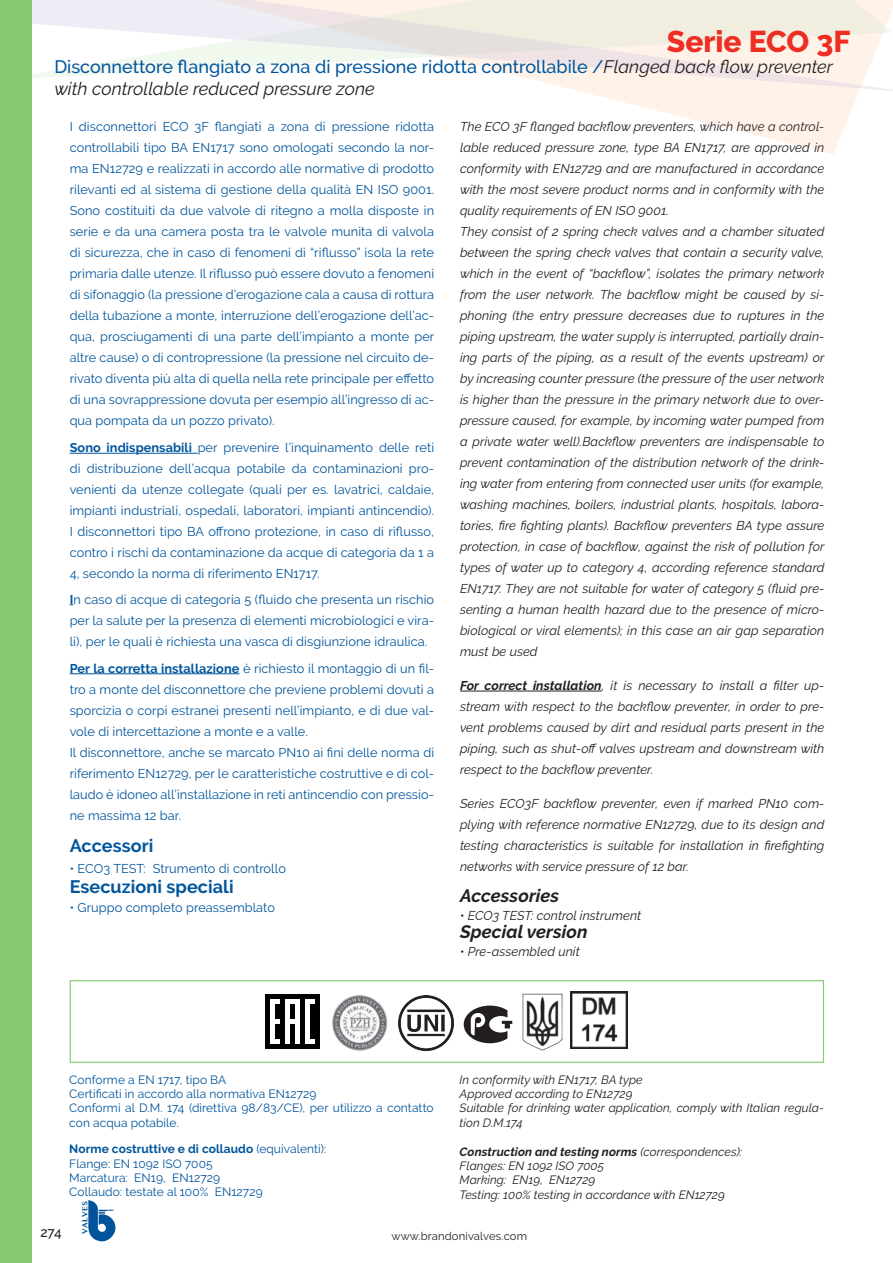
<style>
.page{position:relative;width:893px;height:1263px;background:#fff}
.page>*{position:absolute;margin:0;border:0;box-sizing:border-box;transform-origin:0 0}
.t1{font:800 30px "Raleway";color:#ee2e22}
.t2{font:500 18px/21.6px "Raleway";color:#01559d}
.t3{font:700 18px "Raleway";letter-spacing:.005em;color:#01559d}
.t4{font:italic 700 18px "Raleway";letter-spacing:.005em;color:#231f20}
.t5{font:500 13.5px "Raleway";color:#231f20}
.t6{font:italic 12.75px/21px "Raleway";letter-spacing:.005em;color:#231f20;text-align:justify}
.t7{font:12.75px/21px "Raleway";letter-spacing:.005em;color:#01559d;text-align:justify}
.t8{font:italic 12px/14.4px "Raleway";letter-spacing:.005em;color:#231f20}
.t9{font:12px/14.4px "Raleway";letter-spacing:.005em;color:#01559d}
.t10{font:italic 700 12px "Raleway";letter-spacing:.005em;color:#231f20}
.t11{font:700 12px "Raleway";letter-spacing:.005em;color:#01559d}
.t12{font:11.25px "Raleway";letter-spacing:.01em;color:#231f20}
.t13{font:700 7.8px "Lao MN";color:#01549b}
.s1{font-weight:400;font-style:italic;color:#231f20}
.s2{font-weight:700}
.s3{font-style:normal}
.s4{font-weight:400}
</style>
<div class="page">
<svg style="left:584px;top:92px;width:275px;height:62px;fill:#fef3eb"></svg>
<svg style="left:32px;top:0;width:861px;height:92px"></svg>
<svg style="left:165px;top:0;width:697px;height:88px"></svg>
<svg style="left:239px;top:0;width:647px;height:56px;background:#f1ece3"></svg>
<img style="left:571px;top:992px;width:57px;height:56px">
<svg style="left:88px;top:1200px;width:27px;height:41px"></svg>
<div style="left:0;top:0;width:32px;height:1263px;background:#85c86f"></div>
<hr style="left:70px;top:453px;width:128px;height:1px;background:#01559d">
<hr style="left:70px;top:673px;width:169px;height:1px;background:#01559d">
<hr style="left:460px;top:691px;width:142px;height:1px;background:#231f20">
<div style="left:70px;top:980px;width:754px;height:83px;border:1px solid #85c86f"></div>
<img style="left:265px;top:994px;width:55px;height:55px">
<svg style="left:464px;top:1005px;width:48px;height:38px"></svg>
<img style="left:332px;top:995px;width:56px;height:55px">
<img style="left:398px;top:995px;width:56px;height:55px">
<img style="left:523px;top:994px;width:40px;height:56px">
<p class="t1" style="left:667px;top:24px;width:185px">Serie ECO 3F</p>
<p class="t2" style="left:54px;top:56px;width:780px">Disconnettore flangiato a zona di pressione ridotta controllabile /<span class="s1">Flanged back flow preventer with controllable reduced pressure zone</span></p>
<p class="t7" style="left:70px;top:116px;width:366px">I disconnettori ECO 3F flangiati a zona di pressione ridotta controllabili tipo BA EN1717 sono omologati secondo la nor&shy;ma EN12729 e realizzati in accordo alle normative di prodotto rilevanti ed al sistema di gestione della qualità EN ISO 9001.<br>Sono costituiti da due valvole di ritegno a molla disposte in serie e da una camera posta tra le valvole munita di valvola di sicurezza, che in caso di fenomeni di “riflusso” isola la rete primaria dalle utenze. Il riflusso può essere dovuto a fenomeni di sifonaggio (la pressione d’erogazione cala a causa di rottura della tubazione a monte, interruzione dell’erogazione dell’ac&shy;qua, prosciugamenti di una parte dell’impianto a monte per altre cause) o di contropressione (la pressione nel circuito de&shy;rivato diventa più alta di quella nella rete principale per effetto di una sovrappressione dovuta per esempio all’ingresso di ac&shy;qua pompata da un pozzo privato).</p>
<p class="t7" style="left:70px;top:437px;width:366px"><span class="s2">Sono indispensabili</span> per prevenire l’inquinamento delle reti di distribuzione dell’acqua potabile da contaminazioni pro&shy;venienti da utenze collegate (quali per es. lavatrici, caldaie, impianti industriali, ospedali, laboratori, impianti antincendio).<br>I disconnettori tipo BA offrono protezione, in caso di riflusso, contro i rischi da contaminazione da acque di categoria da 1 a 4, secondo la norma di riferimento EN1717.</p>
<p class="t7" style="left:70px;top:589px;width:366px"><span class="s2">I</span>n caso di acque di categoria 5 (fluido che presenta un rischio per la salute per la presenza di elementi microbiologici e vira&shy;li), per le quali è richiesta una vasca di disgiunzione idraulica.</p>
<p class="t7" style="left:70px;top:658px;width:366px"><span class="s2">Per la corretta installazione</span> è richiesto il montaggio di un fil&shy;tro a monte del disconnettore che previene problemi dovuti a sporcizia o corpi estranei presenti nell’impianto, e di due val&shy;vole di intercettazione a monte e a valle.</p>
<p class="t7" style="left:70px;top:742px;width:366px">Il disconnettore, anche se marcato PN10 ai fini delle norma di riferimento EN12729, per le caratteristiche costruttive e di col&shy;laudo è idoneo all’installazione in reti antincendio con pressio&shy;ne massima 12 bar.</p>
<p class="t3" style="left:70px;top:836px;width:85px">Accessori</p>
<p class="t7" style="left:70px;top:858px;width:218px">• ECO3 TEST: Strumento di controllo</p>
<p class="t3" style="left:70px;top:876px;width:165px">Esecuzioni speciali</p>
<p class="t7" style="left:70px;top:897px;width:207px">• Gruppo completo preassemblato</p>
<p class="t6" style="left:460px;top:116px;width:366px">The ECO 3F flanged backflow preventers, which have a control&shy;lable reduced pressure zone, type BA EN1717, are approved in conformity with EN12729 and are manufactured in accordance with the most severe product norms and in conformity with the quality requirements of EN ISO 9001.</p>
<p class="t6" style="left:460px;top:221px;width:366px">They consist of 2 spring check valves and a chamber situated between the spring check valves that contain a security valve, which in the event of “backflow”, isolates the primary network from the user network. The backflow might be caused by si&shy;phoning (the entry pressure decreases due to ruptures in the piping upstream, the water supply is interrupted, partially drain&shy;ing parts of the piping, as a result of the events upstream) or by increasing counter pressure (the pressure of the user network is higher than the pressure in the primary network due to over&shy;pressure caused, for example, by incoming water pumped from a private water well).Backflow preventers are indispensable to prevent contamination of the distribution network of the drink&shy;ing water from entering from connected user units (for example, washing machines, boilers, industrial plants, hospitals, labora&shy;tories, fire fighting plants). Backflow preventers BA type assure protection, in case of backflow, against the risk of pollution for types of water up to category 4, according reference standard EN1717. They are not suitable for water of category 5 (fluid pre&shy;senting a human health hazard due to the presence of micro&shy;biological or viral elements); in this case an air gap separation must be used</p>
<p class="t6" style="left:460px;top:675px;width:366px"><span class="s2">For correct installation</span>, it is necessary to install a filter up&shy;stream with respect to the backflow preventer, in order to pre&shy;vent problems caused by dirt and residual parts present in the piping, such as shut-off valves upstream and downstream with respect to the backflow preventer.</p>
<p class="t6" style="left:460px;top:793px;width:366px">Series ECO3F backflow preventer, even if marked PN10 com&shy;plying with reference normative EN12729, due to its design and testing characteristics is suitable for installation in firefighting networks with service pressure of 12 bar.</p>
<p class="t4" style="left:460px;top:885px;width:101px">Accessories</p>
<p class="t6" style="left:460px;top:904px;width:183px"><span class="s3">•</span>● ECO3 TEST: control instrument</p>
<p class="t4" style="left:460px;top:921px;width:129px">Special version</p>
<p class="t6" style="left:460px;top:940px;width:121px"><span class="s3">•</span>● Pre-assembled unit</p>
<p class="t5" style="left:40px;top:1225px;width:23px">274</p>
<p class="t9" style="left:69px;top:1072px;width:158px">Conforme a EN 1717, tipo BA</p>
<p class="t9" style="left:69px;top:1086px;width:249px">Certificati in accordo alla normativa EN12729</p>
<p class="t9" style="left:69px;top:1101px;width:366px">Conformi al D.M. 174 (direttiva 98/83/CE), per utilizzo a contatto con acqua potabile.</p>
<p class="t11" style="left:69px;top:1142px;width:259px">Norme costruttive e di collaudo <span class="s4">(equivalenti):</span></p>
<p class="t9" style="left:69px;top:1156px;width:145px">Flange: EN 1092 ISO 7005</p>
<p class="t9" style="left:69px;top:1170px;width:152px">Marcatura: EN19, EN12729</p>
<p class="t9" style="left:69px;top:1185px;width:195px">Collaudo: testate al 100% EN12729</p>
<p class="t8" style="left:460px;top:1072px;width:185px">In conformity with EN1717, BA type</p>
<p class="t8" style="left:460px;top:1086px;width:174px">Approved according to EN12729</p>
<p class="t8" style="left:460px;top:1101px;width:366px">Suitable for drinking water application, comply with Italian regula&shy;tion D.M.174</p>
<p class="t10" style="left:460px;top:1144px;width:284px">Construction and testing norms <span class="s4">(correspondences):</span></p>
<p class="t8" style="left:460px;top:1158px;width:146px">Flanges: EN 1092 ISO 7005</p>
<p class="t8" style="left:460px;top:1173px;width:137px">Marking: EN19, EN12729</p>
<p class="t8" style="left:460px;top:1187px;width:267px">Testing: 100% testing in accordance with EN12729</p>
<p class="t13" style="left:80px;top:1233px;width:34px;rotate:-90deg">VALVES</p>
<p class="t12" style="left:391px;top:1229px;width:137px">www.brandonivalves.com</p>
</div>
